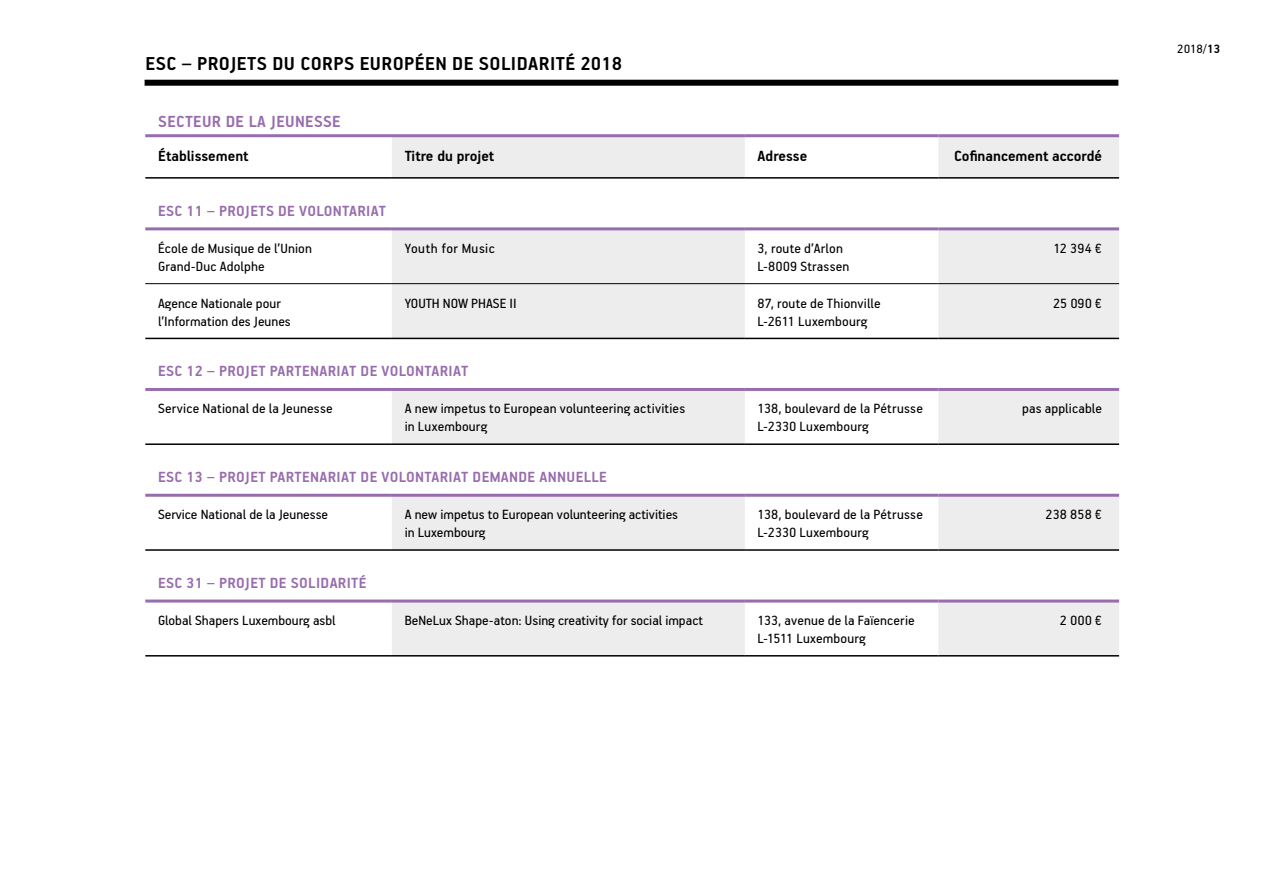
<style>
.page{position:relative;width:1263px;height:893px;background:#fff}
.page>*{position:absolute;margin:0;border:0;box-sizing:border-box;transform-origin:0 0}
.t1{font:700 21px "PF Handbook Pro";letter-spacing:.02em;color:#000}
.t2{font:700 18px "PF Handbook Pro";letter-spacing:.02em;color:#986dad}
.t3{font:700 16.5px "PF Handbook Pro";letter-spacing:.02em;color:#986dad}
.t4{font:700 16.5px "PF Handbook Pro";color:#000}
.t5{font:15px/18px "PF Handbook Pro";letter-spacing:.005em;color:#000}
.t6{font:15px "PF Handbook Pro";letter-spacing:.03em;color:#000}
.t7{font:13.5px "PF Handbook Pro";color:#000}
.s1{font-weight:700}
</style>
<div class="page">
<svg style="left:392px;top:137px;width:353px;height:518px;fill:#ededed"></svg>
<svg style="left:745px;top:137px;width:193px;height:466px"></svg>
<svg style="left:938px;top:137px;width:181px;height:518px;fill:#ededed"></svg>
<hr style="left:145px;top:338px;width:247px;height:1px;background:#000">
<hr style="left:392px;top:338px;width:353px;height:1px;background:#000">
<hr style="left:745px;top:338px;width:193px;height:1px;background:#000">
<hr style="left:938px;top:338px;width:181px;height:1px;background:#000">
<hr style="left:145px;top:443px;width:247px;height:2px;background:#000">
<hr style="left:392px;top:443px;width:353px;height:2px;background:#000">
<hr style="left:745px;top:443px;width:193px;height:2px;background:#000">
<hr style="left:938px;top:443px;width:181px;height:2px;background:#000">
<hr style="left:145px;top:549px;width:247px;height:2px;background:#000">
<hr style="left:392px;top:549px;width:353px;height:2px;background:#000">
<hr style="left:745px;top:549px;width:193px;height:2px;background:#000">
<hr style="left:938px;top:549px;width:181px;height:2px;background:#000">
<hr style="left:145px;top:655px;width:247px;height:2px;background:#000">
<hr style="left:392px;top:655px;width:353px;height:2px;background:#000">
<hr style="left:745px;top:655px;width:193px;height:2px;background:#000">
<hr style="left:938px;top:655px;width:181px;height:2px;background:#000">
<hr style="left:145px;top:227px;width:247px;height:3px;background:#986dad">
<hr style="left:392px;top:227px;width:353px;height:3px;background:#986dad">
<hr style="left:745px;top:227px;width:193px;height:3px;background:#986dad">
<hr style="left:938px;top:227px;width:181px;height:3px;background:#986dad">
<hr style="left:145px;top:388px;width:247px;height:3px;background:#986dad">
<hr style="left:392px;top:388px;width:353px;height:3px;background:#986dad">
<hr style="left:745px;top:388px;width:193px;height:3px;background:#986dad">
<hr style="left:938px;top:388px;width:181px;height:3px;background:#986dad">
<hr style="left:145px;top:494px;width:247px;height:3px;background:#986dad">
<hr style="left:392px;top:494px;width:353px;height:3px;background:#986dad">
<hr style="left:745px;top:494px;width:193px;height:3px;background:#986dad">
<hr style="left:938px;top:494px;width:181px;height:3px;background:#986dad">
<hr style="left:145px;top:599px;width:247px;height:3px;background:#986dad">
<hr style="left:392px;top:599px;width:353px;height:3px;background:#986dad">
<hr style="left:745px;top:599px;width:193px;height:3px;background:#986dad">
<hr style="left:938px;top:599px;width:181px;height:3px;background:#986dad">
<hr style="left:145px;top:134px;width:247px;height:3px;background:#986dad">
<hr style="left:392px;top:134px;width:353px;height:3px;background:#986dad">
<hr style="left:745px;top:134px;width:193px;height:3px;background:#986dad">
<hr style="left:938px;top:134px;width:181px;height:3px;background:#986dad">
<hr style="left:145px;top:177px;width:247px;height:2px;background:#000">
<hr style="left:392px;top:177px;width:353px;height:2px;background:#000">
<hr style="left:745px;top:177px;width:193px;height:2px;background:#000">
<hr style="left:938px;top:177px;width:181px;height:2px;background:#000">
<hr style="left:145px;top:283px;width:247px;height:1px;background:#000">
<hr style="left:392px;top:283px;width:353px;height:1px;background:#000">
<hr style="left:745px;top:283px;width:193px;height:1px;background:#000">
<hr style="left:938px;top:283px;width:181px;height:1px;background:#000">
<div style="left:145px;top:80px;width:973px;height:6px;background:#000"></div>
<h1 class="t1" style="left:145px;top:51px;width:478px">ESC – PROJETS DU CORPS EUROPÉEN DE SOLIDARITÉ 2018</h1>
<p class="t2" style="left:158px;top:111px;width:184px">SECTEUR DE LA JEUNESSE</p>
<p class="t4" style="left:158px;top:146px;width:92px">Établissement</p>
<p class="t4" style="left:405px;top:146px;width:91px">Titre du projet</p>
<p class="t4" style="left:758px;top:146px;width:51px">Adresse</p>
<p class="t4" style="left:954px;top:146px;width:149px">Cofinancement accordé</p>
<p class="t3" style="left:158px;top:201px;width:229px">ESC 11 – PROJETS DE VOLONTARIAT</p>
<p class="t5" style="left:158px;top:239px;width:156px">École de Musique de l’Union<br>Grand-Duc Adolphe</p>
<p class="t6" style="left:405px;top:239px;width:92px">Youth for Music</p>
<p class="t5" style="left:758px;top:239px;width:93px">3, route d’Arlon<br>L-8009 Strassen</p>
<p class="t5" style="left:1053px;top:239px;width:50px">12 394 €</p>
<p class="t5" style="left:158px;top:294px;width:134px">Agence Nationale pour l’Information des Jeunes</p>
<p class="t5" style="left:405px;top:294px;width:113px">YOUTH NOW PHASE II</p>
<p class="t5" style="left:758px;top:294px;width:125px">87, route de Thionville<br>L-2611 Luxembourg</p>
<p class="t5" style="left:1053px;top:294px;width:51px">25 090 €</p>
<p class="t3" style="left:158px;top:361px;width:312px">ESC 12 – PROJET PARTENARIAT DE VOLONTARIAT</p>
<p class="t5" style="left:158px;top:399px;width:176px">Service National de la Jeunesse</p>
<p class="t5" style="left:405px;top:399px;width:282px">A new impetus to European volunteering activities in Luxembourg</p>
<p class="t5" style="left:758px;top:399px;width:167px">138, boulevard de la Pétrusse<br>L-2330 Luxembourg</p>
<p class="t5" style="left:1022px;top:399px;width:82px">pas applicable</p>
<p class="t3" style="left:158px;top:467px;width:450px">ESC 13 – PROJET PARTENARIAT DE VOLONTARIAT DEMANDE ANNUELLE</p>
<p class="t5" style="left:158px;top:505px;width:172px">Service National de la Jeunesse</p>
<p class="t5" style="left:405px;top:505px;width:275px">A new impetus to European volunteering activities in Luxembourg</p>
<p class="t5" style="left:758px;top:505px;width:167px">138, boulevard de la Pétrusse<br>L-2330 Luxembourg</p>
<p class="t5" style="left:1045px;top:505px;width:58px">238 858 €</p>
<p class="t3" style="left:158px;top:573px;width:210px">ESC 31 – PROJET DE SOLIDARITÉ</p>
<p class="t5" style="left:158px;top:611px;width:179px">Global Shapers Luxembourg asbl</p>
<p class="t5" style="left:405px;top:611px;width:300px">BeNeLux Shape-aton: Using creativity for social impact</p>
<p class="t5" style="left:758px;top:611px;width:159px">133, avenue de la Faïencerie<br>L-1511 Luxembourg</p>
<p class="t5" style="left:1060px;top:611px;width:44px">2 000 €</p>
<p class="t7" style="left:1177px;top:40px;width:45px">2018/<span class="s1">13</span></p>
</div>
